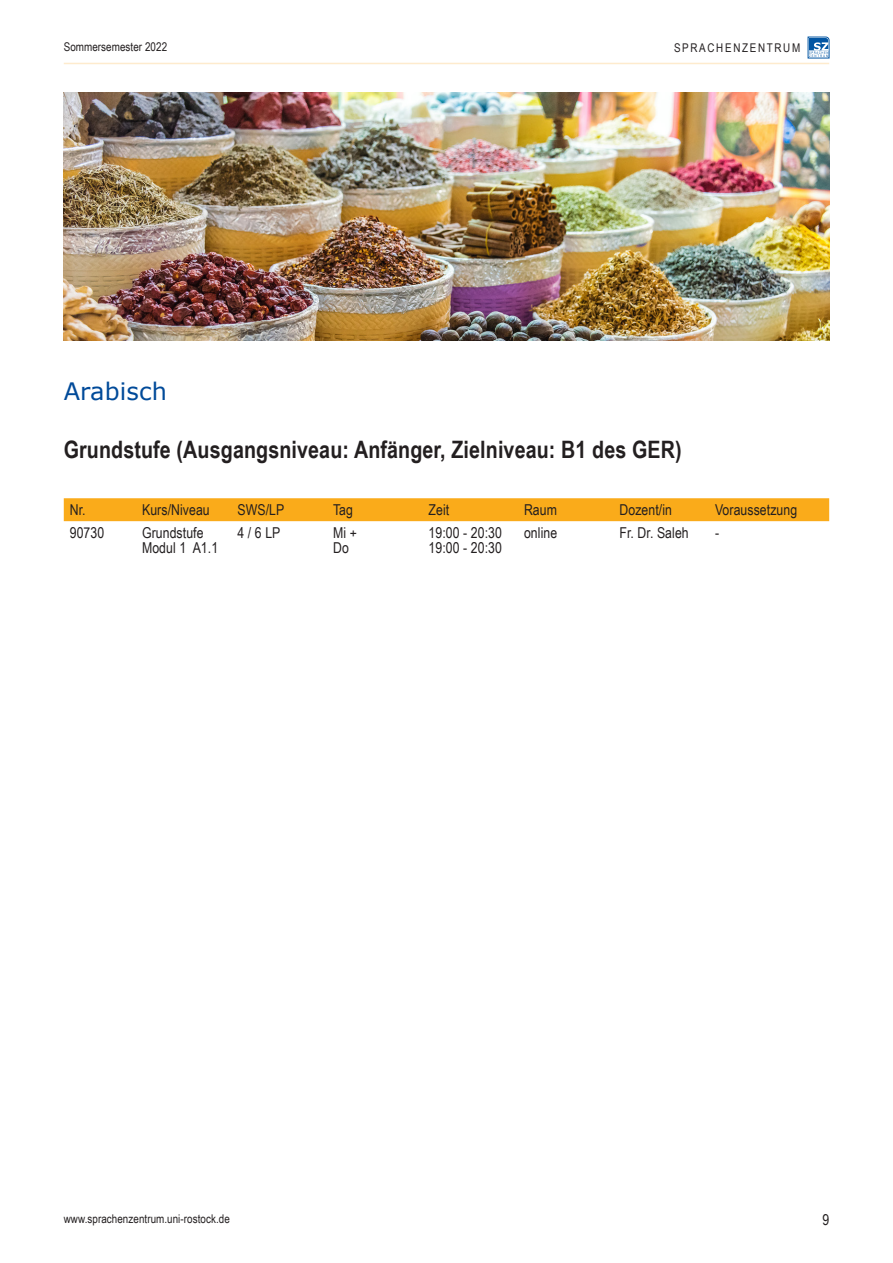
<style>
.page{position:relative;width:893px;height:1263px;background:#fff}
.page>*{position:absolute;margin:0;border:0;box-sizing:border-box;transform-origin:0 0}
.Zwischenüberschrift{font:700 24px "Arial Narrow";letter-spacing:.005em;color:#231f20}
.Überschrift{font:24px "Verdana";letter-spacing:.005em;color:#004a99}
.Tabelle{font:15px/15px "Arial Narrow";letter-spacing:.005em;color:#231f20}
.t1{font:12px "Arial Narrow";letter-spacing:.005em;color:#231f20}
.t2{font:12px "Arial Narrow";letter-spacing:.14em;color:#231f20}
</style>
<div class="page">
<hr style="left:64px;top:63px;width:765px;height:1px;background:#feebcd">
<svg style="left:808px;top:37px;width:21px;height:21px"></svg>
<div style="left:64px;top:498px;width:765px;height:23px;background:#faab1a"></div>
<img style="left:64px;top:92px;width:765px;height:248px">
<p class="t1" style="left:64px;top:38px;width:105px">Sommersemester 2022</p>
<p class="t2" style="left:674px;top:39px;width:128px">SPRACHENZENTRUM</p>
<p class="Überschrift" style="left:64px;top:375px;width:105px">Arabisch</p>
<p class="Zwischenüberschrift" style="left:64px;top:432px;width:619px">Grundstufe (Ausgangsniveau: Anfänger, Zielniveau: B1 des GER)</p>
<p class="Tabelle" style="left:70px;top:502px;width:17px">Nr.</p>
<p class="Tabelle" style="left:142px;top:502px;width:69px">Kurs/Niveau</p>
<p class="Tabelle" style="left:238px;top:502px;width:48px">SWS/LP</p>
<p class="Tabelle" style="left:333px;top:502px;width:21px">Tag</p>
<p class="Tabelle" style="left:429px;top:502px;width:22px">Zeit</p>
<p class="Tabelle" style="left:524px;top:502px;width:35px">Raum</p>
<p class="Tabelle" style="left:619px;top:502px;width:54px">Dozent/in</p>
<p class="Tabelle" style="left:715px;top:502px;width:84px">Voraussetzung</p>
<p class="Tabelle" style="left:70px;top:525px;width:36px">90730</p>
<p class="Tabelle" style="left:142px;top:525px;width:78px">Grundstufe<br>Modul 1 A1.1</p>
<p class="Tabelle" style="left:238px;top:525px;width:44px">4 / 6 LP</p>
<p class="Tabelle" style="left:333px;top:525px;width:25px">Mi +</p>
<p class="Tabelle" style="left:524px;top:525px;width:35px">online</p>
<p class="Tabelle" style="left:619px;top:525px;width:71px">Fr. Dr. Saleh</p>
<p class="Tabelle" style="left:715px;top:525px;width:6px">-</p>
<p class="Tabelle" style="left:429px;top:525px;width:75px">19:00 - 20:30</p>
<p class="Tabelle" style="left:429px;top:540px;width:75px">19:00 - 20:30</p>
<p class="Tabelle" style="left:333px;top:540px;width:17px">Do</p>
<p class="t1" style="left:64px;top:1210px;width:168px">www.sprachenzentrum.uni-rostock.de</p>
<p class="Tabelle" style="left:822px;top:1212px;width:8px">9</p>
</div>
